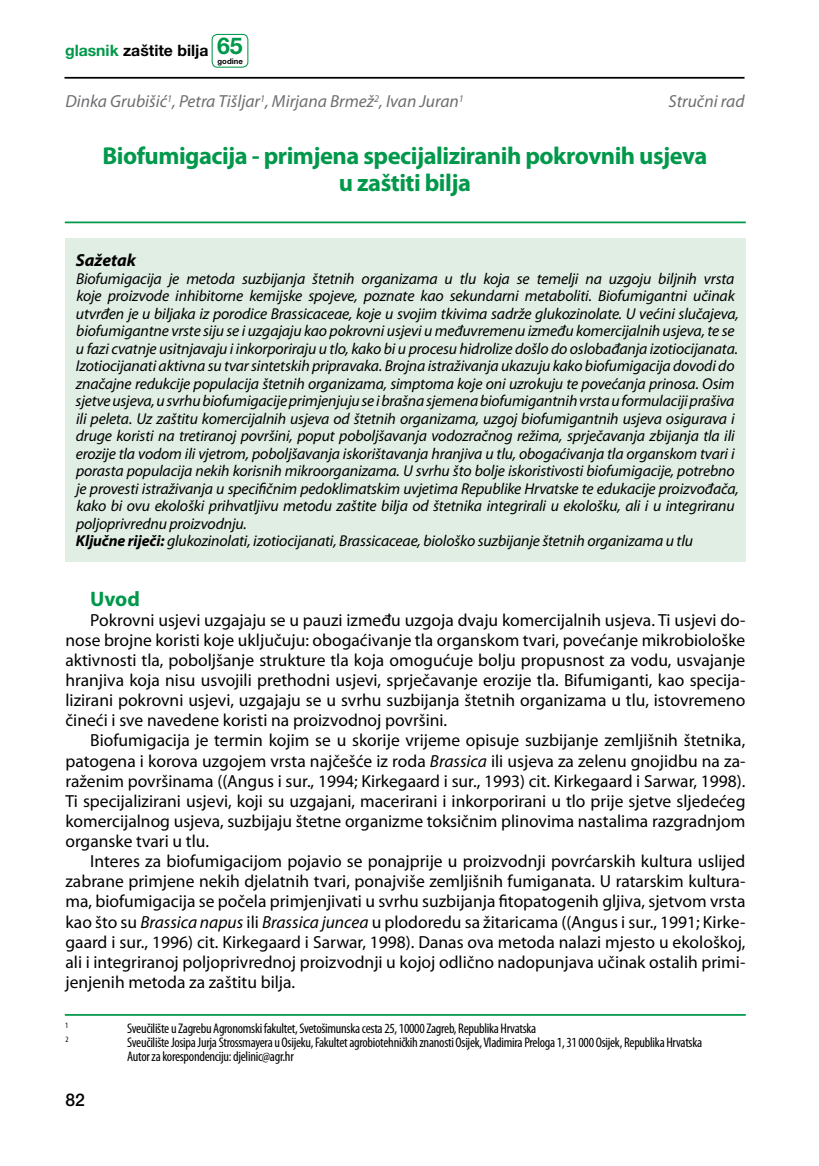
<style>
.page{position:relative;width:819px;height:1166px;background:#fff}
.page>*{position:absolute;margin:0;border:0;box-sizing:border-box;transform-origin:0 0}
.t1{font:700 24.5px/26.2px "Myriad Pro";letter-spacing:-.02em;color:#00984a;text-align:center}
.t2{font:700 21px "Myriad Pro";color:#00984a}
.t3{font:17.5px/20.1px "Myriad Pro";color:#000;text-align:justify}
.t4{font:italic 17.5px "Myriad Pro";color:#6d6e71}
.t5{font:italic 700 17.5px "Myriad Pro";color:#000}
.t6{font:500 17.5px "Helvetica Neue LT Pro";color:#000}
.t7{font:italic 15.75px/17.5px "Myriad Pro";letter-spacing:-.01em;color:#000}
.t8{font:700 15.75px "Helvetica Neue LT Pro";color:#000}
.t9{font:condensed 14px/14px "Myriad Pro";letter-spacing:-.02em;color:#000}
.t10{font:condensed 8.22px "Myriad Pro";color:#000}
.t11{font:700 7.7px "Helvetica Neue LT Pro";color:#000}
.s1{color:#00984a}
.s2{font-size:23.1px;color:#00984a}
.s3{font-weight:700}
.s4{font-style:italic}
</style>
<div class="page">
<hr style="left:64px;top:77px;width:680px;height:2px;background:#000">
<div style="left:211px;top:34px;width:37px;height:34px;border:1px solid #00984a;border-radius:5px"></div>
<div style="left:65px;top:238px;width:680px;height:323px;background:#e0eee4"></div>
<hr style="left:65px;top:1014px;width:680px;height:2px;background:#00984a">
<hr style="left:65px;top:221px;width:680px;height:2px;background:#00984a">
<p class="t8" style="left:65px;top:41px;width:179px"><span class="s1">glasnik</span> zaštite bilja <span class="s2">65</span></p>
<p class="t11" style="left:217px;top:56px;width:27px">godine</p>
<p class="t4" style="left:65px;top:91px;width:400px">Dinka Grubišić<sup>1</sup>, Petra Tišljar<sup>1</sup>, Mirjana Brmež<sup>2</sup>, Ivan Juran<sup>1</sup></p>
<p class="t4" style="left:668px;top:91px;width:77px">Stručni rad</p>
<h1 class="t1" style="left:102px;top:142px;width:606px">Biofumigacija - primjena specijaliziranih pokrovnih usjeva u zaštiti bilja</h1>
<p class="t5" style="left:76px;top:249px;width:62px">Sažetak</p>
<p class="t7" style="left:76px;top:270px;width:664px">Biofumigacija je metoda suzbijanja štetnih organizama u tlu koja se temelji na uzgoju biljnih vrsta koje proizvode inhibitorne kemijske spojeve, poznate kao sekundarni metaboliti. Biofumigantni učinak utvrđen je u biljaka iz porodice Brassicaceae, koje u svojim tkivima sadrže glukozinolate. U većini slučajeva, biofumigantne vrste siju se i uzgajaju kao pokrovni usjevi u međuvremenu između komercijalnih usjeva, te se u fazi cvatnje usitnjavaju i inkorporiraju u tlo, kako bi u procesu hidrolize došlo do oslobađanja izotiocijanata.<br>Izotiocijanati aktivna su tvar sintetskih pripravaka. Brojna istraživanja ukazuju kako biofumigacija dovodi do značajne redukcije populacija štetnih organizama, simptoma koje oni uzrokuju te povećanja prinosa. Osim sjetve usjeva, u svrhu biofumigacije primjenjuju se i brašna sjemena biofumigantnih vrsta u formulaciji prašiva ili peleta. Uz zaštitu komercijalnih usjeva od štetnih organizama, uzgoj biofumigantnih usjeva osigurava i druge koristi na tretiranoj površini, poput poboljšavanja vodozračnog režima, sprječavanja zbijanja tla ili erozije tla vodom ili vjetrom, poboljšavanja iskorištavanja hranjiva u tlu, obogaćivanja tla organskom tvari i porasta populacija nekih korisnih mikroorganizama. U svrhu što bolje iskoristivosti biofumigacije, potrebno je provesti istraživanja u specifičnim pedoklimatskim uvjetima Republike Hrvatske te edukacije proizvođača, kako bi ovu ekološki prihvatljivu metodu zaštite bilja od štetnika integrirali u ekološku, ali i u integriranu poljoprivrednu proizvodnju.<br><span class="s3">Ključne riječi:</span> glukozinolati, izotiocijanati, Brassicaceae, biološko suzbijanje štetnih organizama u tlu</p>
<h2 class="t2" style="left:90px;top:585px;width:51px">Uvod</h2>
<p class="t3" style="left:65px;top:609px;width:681px;text-indent:25px">Pokrovni usjevi uzgajaju se u pauzi između uzgoja dvaju komercijalnih usjeva. Ti usjevi do&shy;nose brojne koristi koje uključuju: obogaćivanje tla organskom tvari, povećanje mikrobiološke aktivnosti tla, poboljšanje strukture tla koja omogućuje bolju propusnost za vodu, usvajanje hranjiva koja nisu usvojili prethodni usjevi, sprječavanje erozije tla. Bifumiganti, kao specija&shy;lizirani pokrovni usjevi, uzgajaju se u svrhu suzbijanja štetnih organizama u tlu, istovremeno čineći i sve navedene koristi na proizvodnoj površini.</p>
<p class="t3" style="left:65px;top:730px;width:681px;text-indent:25px">Biofumigacija je termin kojim se u skorije vrijeme opisuje suzbijanje zemljišnih štetnika, patogena i korova uzgojem vrsta najčešće iz roda <span class="s4">Brassica</span> ili usjeva za zelenu gnojidbu na za&shy;raženim površinama ((Angus i sur., 1994; Kirkegaard i sur., 1993) cit. Kirkegaard i Sarwar, 1998).<br>Ti specijalizirani usjevi, koji su uzgajani, macerirani i inkorporirani u tlo prije sjetve sljedećeg komercijalnog usjeva, suzbijaju štetne organizme toksičnim plinovima nastalima razgradnjom organske tvari u tlu.</p>
<p class="t3" style="left:65px;top:851px;width:681px;text-indent:25px">Interes za biofumigacijom pojavio se ponajprije u proizvodnji povrćarskih kultura uslijed zabrane primjene nekih djelatnih tvari, ponajviše zemljišnih fumiganata. U ratarskim kultura&shy;ma, biofumigacija se počela primjenjivati u svrhu suzbijanja fitopatogenih gljiva, sjetvom vrsta kao što su <span class="s4">Brassica napus</span> ili <span class="s4">Brassica juncea</span> u plodoredu sa žitaricama ((Angus i sur., 1991; Kirke&shy;gaard i sur., 1996) cit. Kirkegaard i Sarwar, 1998). Danas ova metoda nalazi mjesto u ekološkoj, ali i integriranoj poljoprivrednoj proizvodnji u kojoj odlično nadopunjava učinak ostalih primi&shy;jenjenih metoda za zaštitu bilja.</p>
<p class="t10" style="left:65px;top:1021px;width:5px">1</p>
<p class="t9" style="left:127px;top:1021px;width:410px">Sveučilište u Zagrebu Agronomski fakultet, Svetošimunska cesta 25, 10000 Zagreb, Republika Hrvatska</p>
<p class="t10" style="left:65px;top:1035px;width:5px">2</p>
<p class="t9" style="left:127px;top:1035px;width:576px">Sveučilište Josipa Jurja Strossmayera u Osijeku, Fakultet agrobiotehničkih znanosti Osijek, Vladimira Preloga 1, 31 000 Osijek, Republika Hrvatska<br>Autor za korespondenciju: djelinic@agr.hr</p>
<p class="t6" style="left:65px;top:1090px;width:21px">82</p>
</div>
